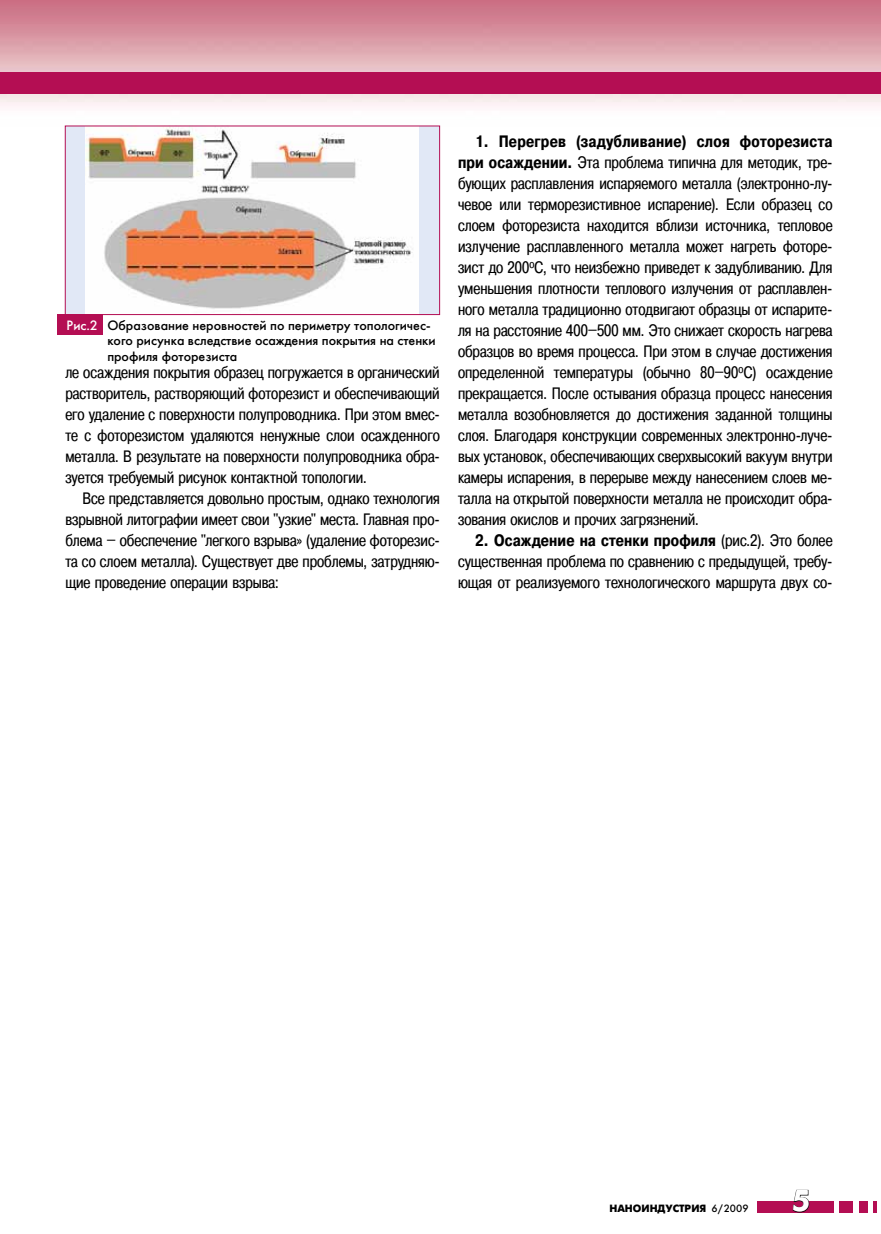
<style>
.page{position:relative;width:881px;height:1234px;background:#fff}
.page>*{position:absolute;margin:0;border:0;box-sizing:border-box;transform-origin:0 0}
.t1{font:700 30px "Futuris C";color:#fff}
.t2{font:16.5px/21px "Pragmatica Cond C";color:#000;text-align:justify}
.t3{font:13.5px/15.8px "Futuris C";color:#000}
.t4{font:700 10.5px "Futuris C";color:#000}
.s1{color:#fff}
.s2{font-weight:700}
.s3{font-weight:400}
</style>
<div class="page">
<div style="left:757px;top:1201px;width:76px;height:11px;background:#b40e53"></div>
<div style="left:838px;top:1201px;width:14px;height:11px;background:#b40e53"></div>
<div style="left:858px;top:1201px;width:9px;height:11px;background:#b40e53"></div>
<svg style="left:873px;top:1201px;width:2px;height:11px"></svg>
<svg style="left:792px;top:1189px;width:17px;height:23px"></svg>
<div style="left:0;top:72px;width:880px;height:22px;background:#b40e53"></div>
<div style="left:65px;top:126px;width:374px;height:188px;background:#e1e8f6"></div>
<img style="left:86px;top:128px;width:333px;height:185px">
<div style="left:65px;top:126px;width:375px;height:189px;border:1px solid #b40e53"></div>
<div style="left:57px;top:314px;width:46px;height:21px;background:#b40e53"></div>
<p class="t3" style="left:107px;top:317px;width:330px;text-indent:-41px"><span class="s1">Рис.2</span> Образование неровностей по периметру топологичес&shy;кого рисунка вследствие осаждения покрытия на стенки профиля фоторезиста</p>
<p class="t2" style="left:65px;top:362px;width:376px">ле осаждения покрытия образец погружается в органический растворитель, растворяющий фоторезист и обеспечивающий его удаление с поверхности полупроводника. При этом вмес&shy;те с фоторезистом удаляются ненужные слои осажденного металла. В результате на поверхности полупроводника обра&shy;зуется требуемый рисунок контактной топологии.</p>
<p class="t2" style="left:65px;top:488px;width:376px;text-indent:17px">Все представляется довольно простым, однако технология взрывной литографии имеет свои "узкие" места. Главная про&shy;блема – обеспечение "легкого взрыва» (удаление фоторезис&shy;та со слоем металла). Существует две проблемы, затрудняю&shy;щие проведение операции взрыва:</p>
<p class="t2" style="left:458px;top:131px;width:376px;text-indent:17px"><span class="s2">1. Перегрев (задубливание) слоя фоторезиста при осаждении.</span> Эта проблема типична для методик, тре&shy;бующих расплавления испаряемого металла (электронно-лу&shy;чевое или терморезистивное испарение). Если образец со слоем фоторезиста находится вблизи источника, тепловое излучение расплавленного металла может нагреть фоторе&shy;зист до 200<sup>о</sup>С, что неизбежно приведет к задубливанию. Для уменьшения плотности теплового излучения от расплавлен&shy;ного металла традиционно отодвигают образцы от испарите&shy;ля на расстояние 400–500 мм. Это снижает скорость нагрева образцов во время процесса. При этом в случае достижения определенной температуры (обычно 80–90<sup>о</sup>С) осаждение прекращается. После остывания образца процесс нанесения металла возобновляется до достижения заданной толщины слоя. Благодаря конструкции современных электронно-луче&shy;вых установок, обеспечивающих сверхвысокий вакуум внутри камеры испарения, в перерыве между нанесением слоев ме&shy;талла на открытой поверхности металла не происходит обра&shy;зования окислов и прочих загрязнений.</p>
<p class="t2" style="left:458px;top:530px;width:376px;text-indent:17px"><span class="s2">2. Осаждение на стенки профиля</span> (рис.2). Это более существенная проблема по сравнению с предыдущей, требу&shy;ющая от реализуемого технологического маршрута двух со-</p>
<p class="t4" style="left:609px;top:1202px;width:140px">НАНОИНДУСТРИЯ <span class="s3">6/2009</span></p>
<h1 class="t1" style="left:791px;top:1183px;width:19px">5</h1>
</div>
